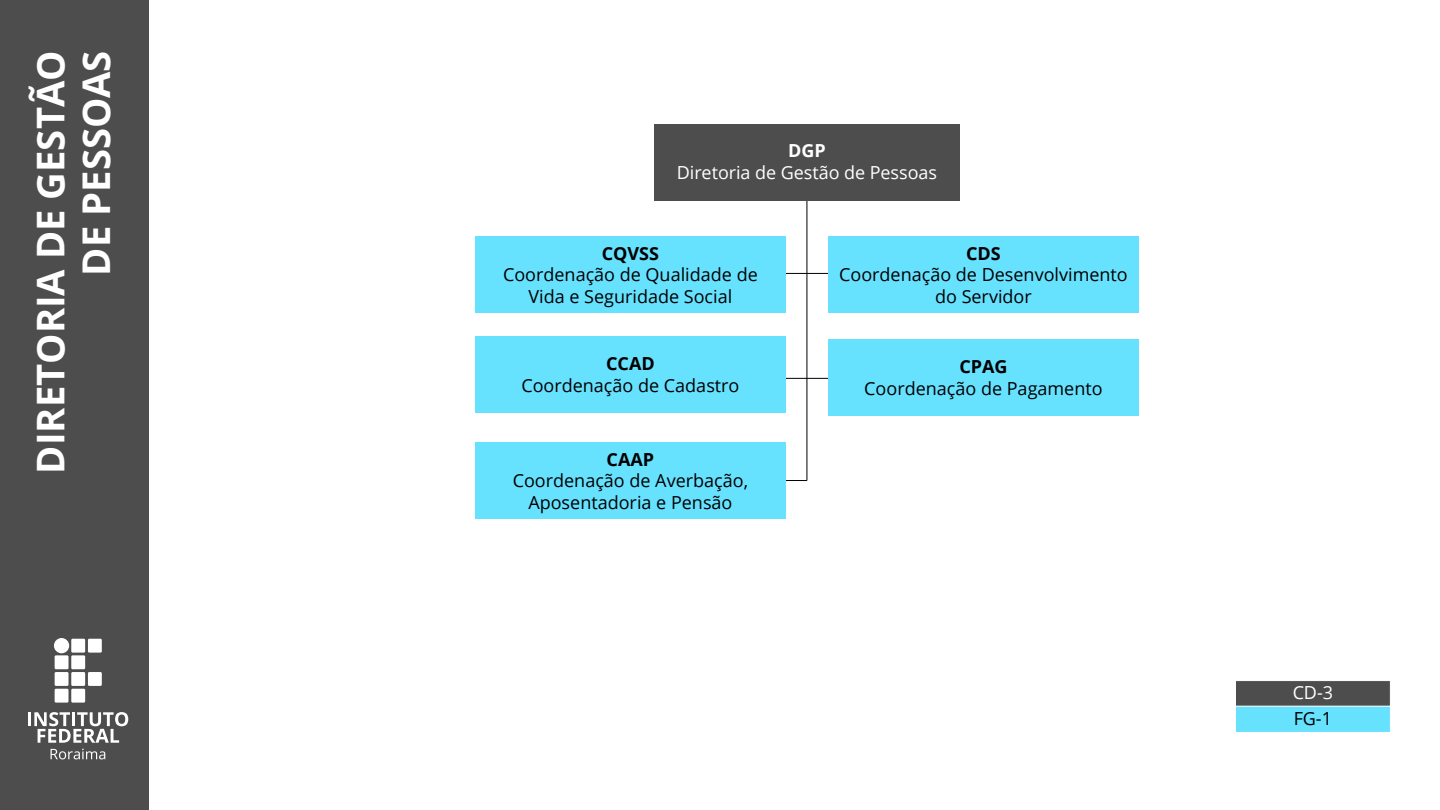
<style>
.page{position:relative;width:1440px;height:810px;background:#fff}
.page>*{position:absolute;margin:0;border:0;box-sizing:border-box;transform-origin:0 0}
.t1{font:700 38.25px/45.8px "Open Sans";color:#fff;text-align:right}
.t2{font:18px/21.6px "Open Sans";color:#000;text-align:center}
.t3{font:18px "Open Sans";letter-spacing:-.005em;color:#fff}
.t4{font:700 18px "Open Sans";color:#000}
.t5{font:700 18px "Open Sans";color:#fff}
</style>
<div class="page">
<div style="left:0;top:0;width:149px;height:810px;background:#4d4d4d"></div>
<svg style="left:51px;top:749px;width:54px;height:10px"></svg>
<div style="left:71px;top:639px;width:14px;height:14px;background:#fff"></div>
<div style="left:88px;top:639px;width:14px;height:14px;background:#fff"></div>
<div style="left:88px;top:672px;width:14px;height:14px;background:#fff"></div>
<div style="left:55px;top:655px;width:14px;height:14px;background:#fff"></div>
<div style="left:71px;top:655px;width:14px;height:14px;background:#fff"></div>
<div style="left:55px;top:672px;width:14px;height:14px;background:#fff"></div>
<div style="left:71px;top:672px;width:14px;height:14px;background:#fff"></div>
<div style="left:55px;top:689px;width:14px;height:14px;background:#fff"></div>
<div style="left:71px;top:689px;width:14px;height:14px;background:#fff"></div>
<div style="left:54px;top:638px;width:15px;height:15px;background:#fff;border-radius:50%"></div>
<hr style="left:28px;top:712px;width:3px;height:14px;background:#fff">
<svg style="left:34px;top:712px;width:94px;height:31px"></svg>
<div style="left:1235px;top:680px;width:156px;height:27px;background:#4d4d4d;border:1px solid #fff"></div>
<div style="left:1235px;top:706px;width:156px;height:27px;background:#66e1fe;border:1px solid #fff"></div>
<hr style="left:807px;top:201px;width:1px;height:280px;background:#000">
<hr style="left:773px;top:273px;width:68px;height:1px;background:#000">
<hr style="left:773px;top:378px;width:68px;height:1px;background:#000">
<svg style="left:786px;top:480px;width:21px;height:1px"></svg>
<div style="left:828px;top:236px;width:311px;height:77px;background:#66e1fe"></div>
<div style="left:828px;top:339px;width:311px;height:77px;background:#66e1fe"></div>
<div style="left:475px;top:442px;width:311px;height:77px;background:#66e1fe"></div>
<div style="left:654px;top:124px;width:306px;height:77px;background:#4d4d4d"></div>
<div style="left:475px;top:236px;width:311px;height:77px;background:#66e1fe"></div>
<div style="left:475px;top:336px;width:311px;height:77px;background:#66e1fe"></div>
<h1 class="t1" style="left:27px;top:474px;width:424px;rotate:-90deg">DIRETORIA DE GESTÃO<br>DE PESSOAS</h1>
<p class="t5" style="left:788px;top:138px;width:39px">DGP</p>
<p class="t3" style="left:677px;top:160px;width:262px">Diretoria de Gestão de Pessoas</p>
<p class="t4" style="left:602px;top:240px;width:59px">CQVSS</p>
<p class="t2" style="left:503px;top:263px;width:256px">Coordenação de Qualidade de<br>Vida e Seguridade Social</p>
<p class="t4" style="left:606px;top:351px;width:50px">CCAD</p>
<p class="t2" style="left:521px;top:374px;width:220px">Coordenação de Cadastro</p>
<p class="t4" style="left:607px;top:447px;width:49px">CAAP</p>
<p class="t2" style="left:513px;top:470px;width:237px">Coordenação de Averbação,<br>Aposentadoria e Pensão</p>
<p class="t4" style="left:966px;top:240px;width:36px">CDS</p>
<p class="t2" style="left:839px;top:263px;width:290px">Coordenação de Desenvolvimento do Servidor</p>
<p class="t4" style="left:959px;top:354px;width:50px">CPAG</p>
<p class="t2" style="left:864px;top:377px;width:240px">Coordenação de Pagamento</p>
<p class="t3" style="left:1293px;top:680px;width:42px">CD-3</p>
<p class="t2" style="left:1294px;top:707px;width:40px">FG-1</p>
</div>
